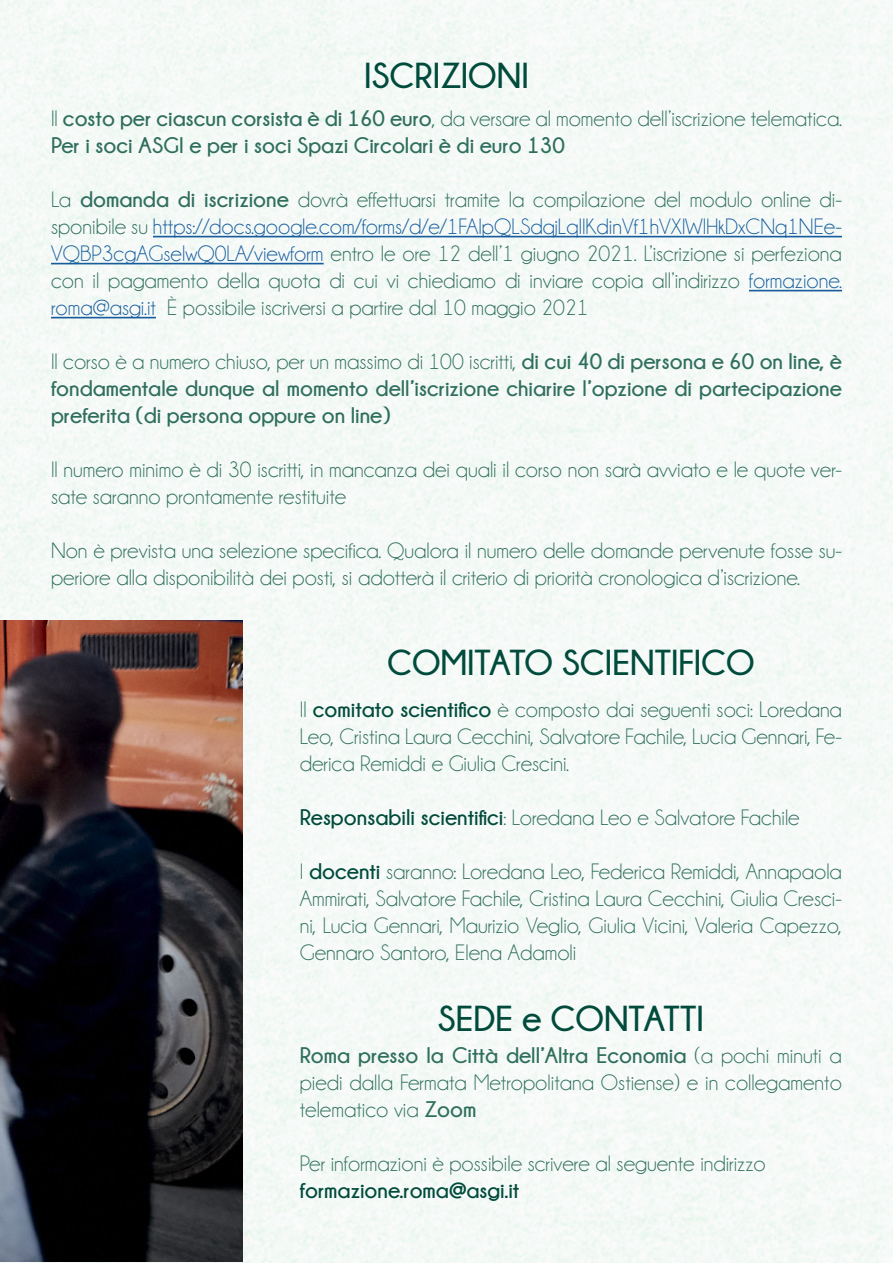
<style>
.page{position:relative;width:893px;height:1263px;background:#f5f9f7}
.page>*{position:absolute;margin:0;border:0;box-sizing:border-box;transform-origin:0 0}
.t1{font:700 36px "Champagne&Limousines";color:#004b3b}
.t2{font:22.5px/27px "Champagne&Limousines";color:#2f6e5d;text-align:justify}
.t3{font:700 22.5px/27px "Champagne&Limousines";color:#2f6e5d;text-align:justify}
.t4{font:700 22.5px "Champagne&Limousines";color:#004b3b}
.s1{font-weight:700}
.s2{color:#175d9e}
.s3{font-weight:400}
.s4{font-weight:700;color:#004b3b}
</style>
<div class="page">
<img style="left:0;top:621px;width:242px;height:641px">
<hr style="left:153px;top:236px;width:689px;height:1px;background:#175d9e">
<hr style="left:51px;top:263px;width:273px;height:1px;background:#175d9e">
<hr style="left:749px;top:290px;width:93px;height:1px;background:#175d9e">
<hr style="left:51px;top:317px;width:105px;height:1px;background:#175d9e">
<p class="t1" style="left:364px;top:56px;width:166px">ISCRIZIONI</p>
<p class="t2" style="left:51px;top:105px;width:792px">Il <span class="s1">costo per ciascun corsista è di 160 euro</span>, da versare al momento dell’iscrizione telematica.</p>
<p class="t3" style="left:51px;top:132px;width:515px">Per i soci ASGI e per i soci Spazi Circolari è di euro 130</p>
<p class="t2" style="left:51px;top:186px;width:792px">La <span class="s1">domanda di iscrizione</span> dovrà effettuarsi tramite la compilazione del modulo online di&shy;sponibile su <span class="s2">https://docs.google.com/forms/d/e/1FAIpQLSdqjLqlIKdinVf1hVXlWIHkDxCNq1NEe-VQBP3cgAGselwQ0LA/viewform</span> entro le ore 12 dell’1 giugno 2021. L’iscrizione si perfeziona con il pagamento della quota di cui vi chiediamo di inviare copia all’indirizzo <span class="s2">formazione. roma@asgi.it</span> È possibile iscriversi a partire dal 10 maggio 2021</p>
<p class="t3" style="left:51px;top:348px;width:792px"><span class="s3">Il corso è a numero chiuso, per un massimo di 100 iscritti,</span> di cui 40 di persona e 60 on line, è fondamentale dunque al momento dell’iscrizione chiarire l’opzione di partecipazione preferita (di persona oppure on line)</p>
<p class="t2" style="left:51px;top:456px;width:792px">Il numero minimo è di 30 iscritti, in mancanza dei quali il corso non sarà avviato e le quote ver&shy;sate saranno prontamente restituite</p>
<p class="t2" style="left:51px;top:537px;width:792px">Non è prevista una selezione specifica. Qualora il numero delle domande pervenute fosse su&shy;periore alla disponibilità dei posti, si adotterà il criterio di priorità cronologica d’iscrizione.</p>
<p class="t1" style="left:387px;top:643px;width:369px">COMITATO SCIENTIFICO</p>
<p class="t2" style="left:300px;top:696px;width:544px">Il <span class="s4">comitato scientifico</span> è composto dai seguenti soci: Loredana Leo, Cristina Laura Cecchini, Salvatore Fachile, Lucia Gennari, Fe&shy;derica Remiddi e Giulia Crescini.</p>
<p class="t2" style="left:300px;top:804px;width:501px"><span class="s4">Responsabili scientifici</span>: Loredana Leo e Salvatore Fachile</p>
<p class="t2" style="left:300px;top:858px;width:544px">I <span class="s4">docenti</span> saranno: Loredana Leo, Federica Remiddi, Annapaola Ammirati, Salvatore Fachile, Cristina Laura Cecchini, Giulia Cresci&shy;ni, Lucia Gennari, Maurizio Veglio, Giulia Vicini, Valeria Capezzo, Gennaro Santoro, Elena Adamoli</p>
<p class="t1" style="left:438px;top:999px;width:267px">SEDE e CONTATTI</p>
<p class="t2" style="left:300px;top:1042px;width:544px"><span class="s1">Roma presso la Città dell’Altra Economia</span> (a pochi minuti a piedi dalla Fermata Metropolitana Ostiense) e in collegamento telematico via <span class="s1">Zoom</span></p>
<p class="t2" style="left:300px;top:1150px;width:468px">Per informazioni è possibile scrivere al seguente indirizzo</p>
<p class="t4" style="left:300px;top:1178px;width:221px">formazione.roma@asgi.it</p>
</div>
